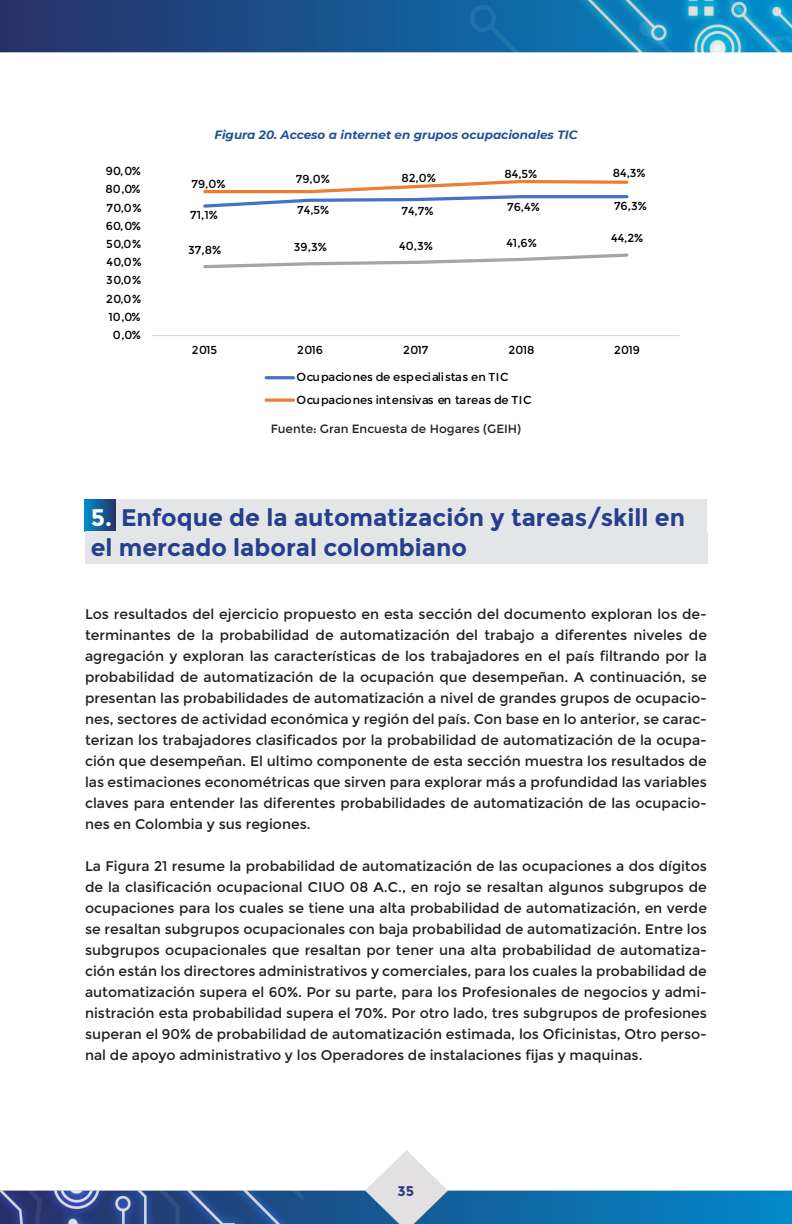
<style>
.page{position:relative;width:792px;height:1224px;background:#fff}
.page>*{position:absolute;margin:0;border:0;box-sizing:border-box;transform-origin:0 0}
.t1{font:700 24px/30px "Montserrat";color:#253f8e}
.Formato_principal{font:14px/21px "Montserrat";color:#231f20;text-align:justify}
.t2{font:700 14px "Montserrat";color:#2e397f}
.Titulo_tabla{font:italic 700 12px "Montserrat";color:#215394}
.Fuente{font:12px "Montserrat";color:#231f20}
.t3{font:11.5px/22.7px "Montserrat";color:#000}
.s1{color:#fff}
</style>
<div class="page">
<img style="left:0;top:0;width:792px;height:53px">
<img style="left:0;top:1150px;width:792px;height:74px">
<div style="left:107px;top:499px;width:600px;height:33px;background:#e4e5e7"></div>
<div style="left:85px;top:499px;width:30px;height:33px;background:linear-gradient(to right,#008ccc,#25366e)"></div>
<div style="left:85px;top:532px;width:622px;height:32px;background:#e4e5e7"></div>
<hr style="left:152px;top:335px;width:528px;height:1px;background:#d9d9d9">
<svg style="left:203px;top:179px;width:426px;height:29px"></svg>
<svg style="left:203px;top:253px;width:426px;height:16px"></svg>
<hr style="left:266px;top:376px;width:28px;height:3px;background:#4472c4">
<svg style="left:266px;top:398px;width:28px;height:4px"></svg>
<p class="t3" style="left:106px;top:160px;width:37px">90,0%</p>
<p class="t3" style="left:106px;top:178px;width:37px">80,0%</p>
<p class="t3" style="left:106px;top:197px;width:37px">70,0%</p>
<p class="t3" style="left:106px;top:215px;width:37px">60,0%</p>
<p class="t3" style="left:106px;top:233px;width:37px">50,0%</p>
<p class="t3" style="left:106px;top:251px;width:37px">40,0%</p>
<p class="t3" style="left:106px;top:269px;width:37px">30,0%</p>
<p class="t3" style="left:106px;top:288px;width:37px">20,0%</p>
<p class="t3" style="left:109px;top:306px;width:34px">10,0%</p>
<p class="t3" style="left:113px;top:324px;width:29px">0,0%</p>
<p class="Titulo_tabla" style="left:214px;top:126px;width:365px">Figura 20. Acceso a internet en grupos ocupacionales TIC</p>
<p class="t3" style="left:192px;top:173px;width:35px">79,0%</p>
<p class="t3" style="left:190px;top:204px;width:29px">71,1%</p>
<p class="t3" style="left:296px;top:168px;width:35px">79,0%</p>
<p class="t3" style="left:402px;top:167px;width:36px">82,0%</p>
<p class="t3" style="left:504px;top:162px;width:34px">84,5%</p>
<p class="t3" style="left:613px;top:162px;width:34px">84,3%</p>
<p class="t3" style="left:297px;top:199px;width:34px">74,5%</p>
<p class="t3" style="left:402px;top:200px;width:33px">74,7%</p>
<p class="t3" style="left:507px;top:195px;width:34px">76,4%</p>
<p class="t3" style="left:614px;top:195px;width:34px">76,3%</p>
<p class="t3" style="left:188px;top:239px;width:34px">37,8%</p>
<p class="t3" style="left:294px;top:236px;width:34px">39,3%</p>
<p class="t3" style="left:399px;top:234px;width:35px">40,3%</p>
<p class="t3" style="left:506px;top:232px;width:32px">41,6%</p>
<p class="t3" style="left:611px;top:227px;width:34px">44,2%</p>
<p class="t3" style="left:192px;top:339px;width:27px">2015</p>
<p class="t3" style="left:297px;top:339px;width:27px">2016</p>
<p class="t3" style="left:403px;top:339px;width:27px">2017</p>
<p class="t3" style="left:508px;top:339px;width:28px">2018</p>
<p class="t3" style="left:614px;top:339px;width:27px">2019</p>
<p class="t3" style="left:297px;top:366px;width:237px">Ocupaciones de especialistas en TIC<br>Ocupaciones intensivas en tareas de TIC<br>Otras ocupaciones</p>
<p class="Fuente" style="left:271px;top:422px;width:252px">Fuente: Gran Encuesta de Hogares (GEIH)</p>
<p class="t1" style="left:91px;top:503px;width:596px"><span class="s1">5.</span> Enfoque de la automatización y tareas/skill en el mercado laboral colombiano</p>
<p class="Formato_principal" style="left:85px;top:604px;width:623px">Los resultados del ejercicio propuesto en esta sección del documento exploran los de&shy;terminantes de la probabilidad de automatización del trabajo a diferentes niveles de agregación y exploran las características de los trabajadores en el país filtrando por la probabilidad de automatización de la ocupación que desempeñan. A continuación, se presentan las probabilidades de automatización a nivel de grandes grupos de ocupacio&shy;nes, sectores de actividad económica y región del país. Con base en lo anterior, se carac&shy;terizan los trabajadores clasificados por la probabilidad de automatización de la ocupa&shy;ción que desempeñan. El ultimo componente de esta sección muestra los resultados de las estimaciones econométricas que sirven para explorar más a profundidad las variables claves para entender las diferentes probabilidades de automatización de las ocupacio&shy;nes en Colombia y sus regiones.</p>
<p class="Formato_principal" style="left:85px;top:856px;width:623px">La Figura 21 resume la probabilidad de automatización de las ocupaciones a dos dígitos de la clasificación ocupacional CIUO 08 A.C., en rojo se resaltan algunos subgrupos de ocupaciones para los cuales se tiene una alta probabilidad de automatización, en verde se resaltan subgrupos ocupacionales con baja probabilidad de automatización. Entre los subgrupos ocupacionales que resaltan por tener una alta probabilidad de automatiza&shy;ción están los directores administrativos y comerciales, para los cuales la probabilidad de automatización supera el 60%. Por su parte, para los Profesionales de negocios y admi&shy;nistración esta probabilidad supera el 70%. Por otro lado, tres subgrupos de profesiones superan el 90% de probabilidad de automatización estimada, los Oficinistas, Otro perso&shy;nal de apoyo administrativo y los Operadores de instalaciones fijas y maquinas.</p>
<p class="t2" style="left:398px;top:1183px;width:18px">35</p>
</div>
